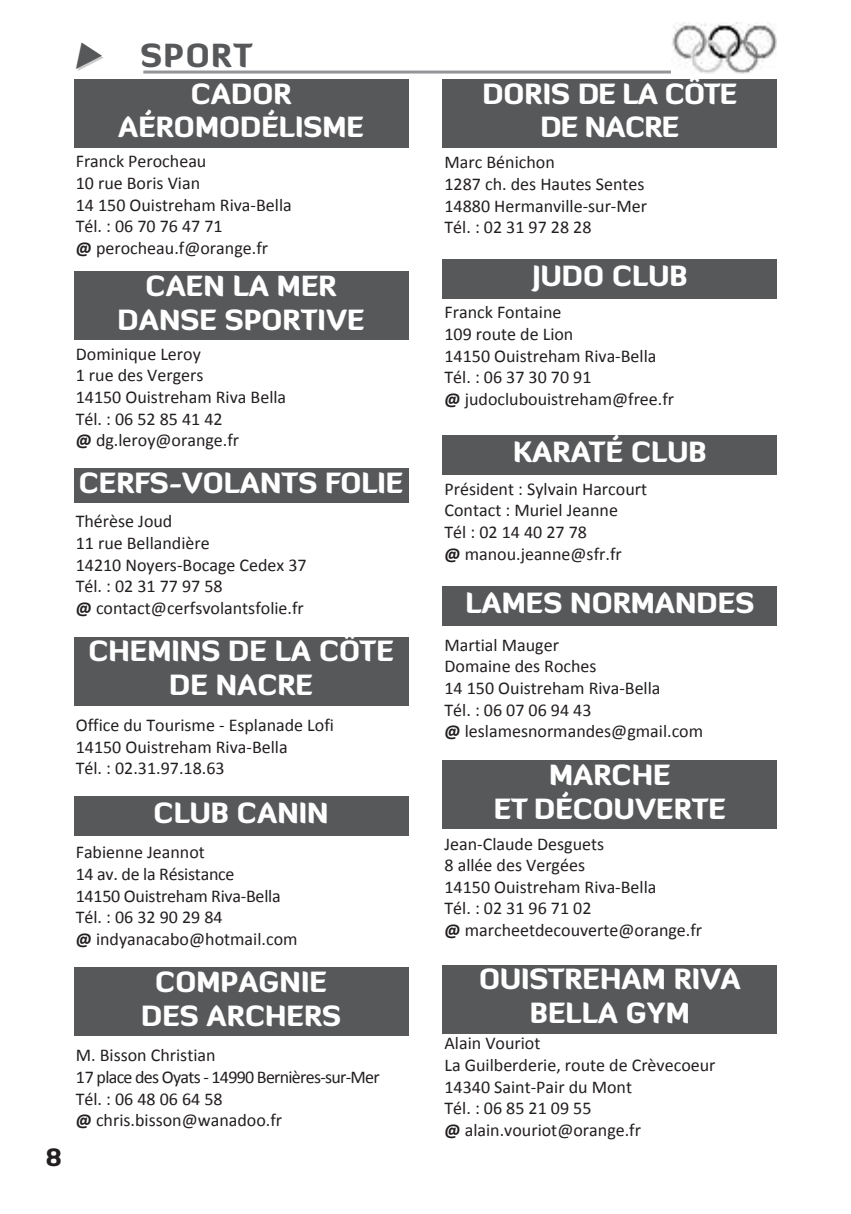
<style>
.page{position:relative;width:851px;height:1214px;background:#fff}
.page>*{position:absolute;margin:0;border:0;box-sizing:border-box;transform-origin:0 0}
.t1{font:900 32px "Diavlo";letter-spacing:.05em;color:#57585a}
.t2{font:900 28px/33.6px "Diavlo";color:#fff;text-align:center}
.t3{font:900 28px/33.6px "Diavlo";letter-spacing:-.025em;color:#fff;text-align:center}
.t4{font:900 24px "Diavlo";color:#231f20}
.t5{font:18px/21.6px "Calibri";color:#231f20}
.s1{font-weight:700}
</style>
<div class="page">
<div style="left:442px;top:760px;width:335px;height:68px;background:#57585a"></div>
<div style="left:442px;top:435px;width:335px;height:40px;background:#57585a"></div>
<div style="left:74px;top:796px;width:334px;height:39px;background:#57585a"></div>
<div style="left:442px;top:964px;width:335px;height:68px;background:#57585a"></div>
<div style="left:74px;top:967px;width:334px;height:68px;background:#57585a"></div>
<div style="left:442px;top:79px;width:335px;height:68px;background:#57585a"></div>
<div style="left:74px;top:468px;width:334px;height:34px;background:#57585a"></div>
<div style="left:442px;top:586px;width:335px;height:39px;background:#57585a"></div>
<div style="left:74px;top:637px;width:334px;height:68px;background:#57585a"></div>
<svg style="left:143px;top:70px;width:528px;height:4px;background:#adafb1"></svg>
<div style="left:74px;top:79px;width:334px;height:68px;background:#57585a"></div>
<div style="left:74px;top:272px;width:334px;height:68px;background:#57585a"></div>
<img style="left:672px;top:23px;width:104px;height:51px">
<div style="left:442px;top:259px;width:335px;height:40px;background:#57585a"></div>
<h3 class="t4" style="left:46px;top:1148px;width:18px">8</h3>
<h1 class="t1" style="left:74px;top:44px;width:180px">◆ SPORT</h1>
<h2 class="t2" style="left:118px;top:80px;width:247px">CADOR<br>AÉROMODÉLISME</h2>
<p class="t5" style="left:76px;top:152px;width:217px">Franck Perocheau<br>10 rue Boris Vian<br>14 150 Ouistreham Riva-Bella<br>Tél. : 06 70 76 47 71<br><span class="s1">@</span> perocheau.f@orange.fr</p>
<h2 class="t2" style="left:117px;top:272px;width:249px">CAEN LA MER<br>DANSE SPORTIVE</h2>
<p class="t5" style="left:76px;top:344px;width:212px">Dominique Leroy<br>1 rue des Vergers<br>14150 Ouistreham Riva Bella<br>Tél. : 06 52 85 41 42<br><span class="s1">@</span> dg.leroy@orange.fr</p>
<h2 class="t2" style="left:79px;top:469px;width:326px">CERFS-VOLANTS FOLIE</h2>
<p class="t5" style="left:76px;top:512px;width:232px">Thérèse Joud<br>11 rue Bellandière<br>14210 Noyers-Bocage Cedex 37<br>Tél. : 02 31 77 97 58<br><span class="s1">@</span> contact@cerfsvolantsfolie.fr</p>
<h2 class="t2" style="left:88px;top:637px;width:307px">CHEMINS DE LA CÔTE<br>DE NACRE</h2>
<p class="t5" style="left:76px;top:715px;width:260px">Office du Tourisme - Esplanade Lofi<br>14150 Ouistreham Riva-Bella<br>Tél. : 02.31.97.18.63</p>
<h2 class="t2" style="left:154px;top:799px;width:176px">CLUB CANIN</h2>
<p class="t5" style="left:76px;top:842px;width:223px">Fabienne Jeannot<br>14 av. de la Résistance<br>14150 Ouistreham Riva-Bella<br>Tél. : 06 32 90 29 84<br><span class="s1">@</span> indyanacabo@hotmail.com</p>
<h2 class="t2" style="left:141px;top:968px;width:201px">COMPAGNIE<br>DES ARCHERS</h2>
<p class="t5" style="left:76px;top:1045px;width:305px">M. Bisson Christian<br>17 place des Oyats - 14990 Bernières-sur-Mer<br>Tél. : 06 48 06 64 58<br><span class="s1">@</span> chris.bisson@wanadoo.fr</p>
<h2 class="t3" style="left:482px;top:80px;width:256px">DORIS DE LA CÔTE<br>DE NACRE</h2>
<p class="t5" style="left:444px;top:153px;width:204px">Marc Bénichon<br>1287 ch. des Hautes Sentes<br>14880 Hermanville-sur-Mer<br>Tél. : 02 31 97 28 28</p>
<h2 class="t2" style="left:532px;top:262px;width:157px">JUDO CLUB</h2>
<p class="t5" style="left:444px;top:303px;width:231px">Franck Fontaine<br>109 route de Lion<br>14150 Ouistreham Riva-Bella<br>Tél. : 06 37 30 70 91<br><span class="s1">@</span> judoclubouistreham@free.fr</p>
<h2 class="t2" style="left:513px;top:438px;width:195px">KARATÉ CLUB</h2>
<p class="t5" style="left:444px;top:479px;width:204px">Président : Sylvain Harcourt<br>Contact : Muriel Jeanne<br>Tél : 02 14 40 27 78<br><span class="s1">@</span> manou.jeanne@sfr.fr</p>
<h2 class="t2" style="left:465px;top:589px;width:290px">LAMES NORMANDES</h2>
<p class="t5" style="left:444px;top:635px;width:260px">Martial Mauger<br>Domaine des Roches<br>14 150 Ouistreham Riva-Bella<br>Tél. : 06 07 06 94 43<br><span class="s1">@</span> leslamesnormandes@gmail.com</p>
<h2 class="t2" style="left:493px;top:761px;width:234px">MARCHE<br>ET DÉCOUVERTE</h2>
<p class="t5" style="left:444px;top:834px;width:259px">Jean-Claude Desguets<br>8 allée des Vergées<br>14150 Ouistreham Riva-Bella<br>Tél. : 02 31 96 71 02<br><span class="s1">@</span> marcheetdecouverte@orange.fr</p>
<h2 class="t2" style="left:479px;top:965px;width:263px">OUISTREHAM RIVA<br>BELLA GYM</h2>
<p class="t5" style="left:444px;top:1034px;width:272px">Alain Vouriot<br>La Guilberderie, route de Crèvecoeur<br>14340 Saint-Pair du Mont<br>Tél. : 06 85 21 09 55<br><span class="s1">@</span> alain.vouriot@orange.fr</p>
</div>
